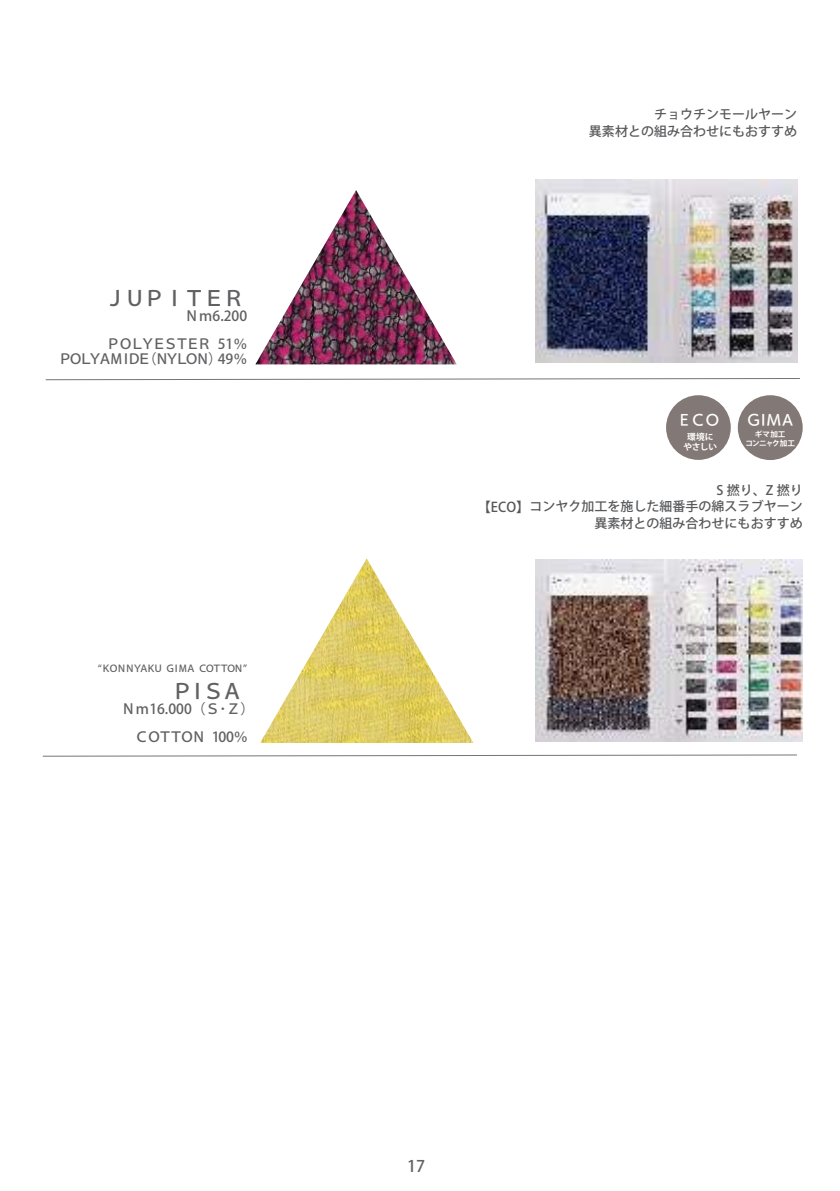
<style>
.page{position:relative;width:840px;height:1191px;background:#fff}
.page>*{position:absolute;margin:0;border:0;box-sizing:border-box;transform-origin:0 0}
.t1{font:500 20.8px "Koz Go Pr 6 N";letter-spacing:-.05em;color:#616164}
.t2{font:500 16px "Koz Go Pr 6 N";color:#616164}
.t3{font:14px "UD Kakugo Large Pr 6 N DB";letter-spacing:.075em;color:#fff}
.t4{font:500 13.8px/27.8px "Koz Go Pr 6 N";letter-spacing:-.05em;color:#616164;text-align:center}
.t5{font:500 13.8px/27.8px "Koz Go Pr 6 N";letter-spacing:-.12em;color:#616164;text-align:right}
.t6{font:500 13.8px "Koz Go Pr 6 N";letter-spacing:-.265em;color:#616164}
.t7{font:500 13px/16.8px "Koz Go Pr 6 N";color:#57585a;text-align:right}
.t8{font:500 9.6px "Koz Go Pr 6 N";letter-spacing:-.265em;color:#616164}
.t9{font:700 8.8px/9.4px "Koz Go Pr 6 N";letter-spacing:-.015em;color:#fff;text-align:center}
.t10{font:700 7.6px/8.8px "Koz Go Pr 6 N";letter-spacing:-.015em;color:#fff;text-align:center}
.s1{font-size:13.4px}
</style>
<div class="page">
<img style="left:535px;top:180px;width:262px;height:182px">
<img style="left:535px;top:560px;width:267px;height:181px">
<img style="left:255px;top:190px;width:201px;height:174px">
<div style="left:665px;top:395px;width:65px;height:65px;background:#827875;border-radius:50%"></div>
<div style="left:737px;top:395px;width:65px;height:65px;background:#827875;border-radius:50%"></div>
<svg style="left:45px;top:378px;width:755px;height:2px"></svg>
<svg style="left:43px;top:754px;width:754px;height:2px"></svg>
<img style="left:260px;top:558px;width:213px;height:185px">
<h1 class="t1" style="left:105px;top:287px;width:141px">ＪＵＰＩＴＥＲ</h1>
<p class="t5" style="left:106px;top:302px;width:142px">Ｎｍ6.200<br>ＰＯＬＹＥＳＴＥＲ 51 ％</p>
<p class="t6" style="left:58px;top:351px;width:190px">ＰＯＬＹＡＭＩＤＥ （ＮＹＬＯＮ）49％</p>
<p class="t8" style="left:98px;top:663px;width:151px">“ ＫＯＮＮＹＡＫＵ ＧＩＭＡ ＣＯＴＴＯＮ ”</p>
<h1 class="t1" style="left:172px;top:680px;width:72px">ＰＩＳＡ</h1>
<p class="t4" style="left:121px;top:695px;width:134px">Ｎｍ16.000（Ｓ･Ｚ）<br>ＣＯＴＴＯＮ 100％</p>
<p class="t7" style="left:588px;top:106px;width:209px">チョウチンモールヤーン<br>異素材との組み合わせにもおすすめ</p>
<p class="t3" style="left:677px;top:411px;width:43px">ＥＣＯ</p>
<p class="t9" style="left:683px;top:432px;width:35px">環境にやさしい</p>
<p class="t3" style="left:747px;top:412px;width:47px">GIMA</p>
<p class="t10" style="left:745px;top:430px;width:51px">ギマ加工<br>コンニャク加工</p>
<p class="t7" style="left:477px;top:481px;width:326px">S 撚り、Z 撚り<br><span class="s1">【ECO】</span>コンヤク加工を施した細番手の綿スラブヤーン異素材との組み合わせにもおすすめ</p>
<p class="t2" style="left:407px;top:1156px;width:19px">17</p>
</div>
